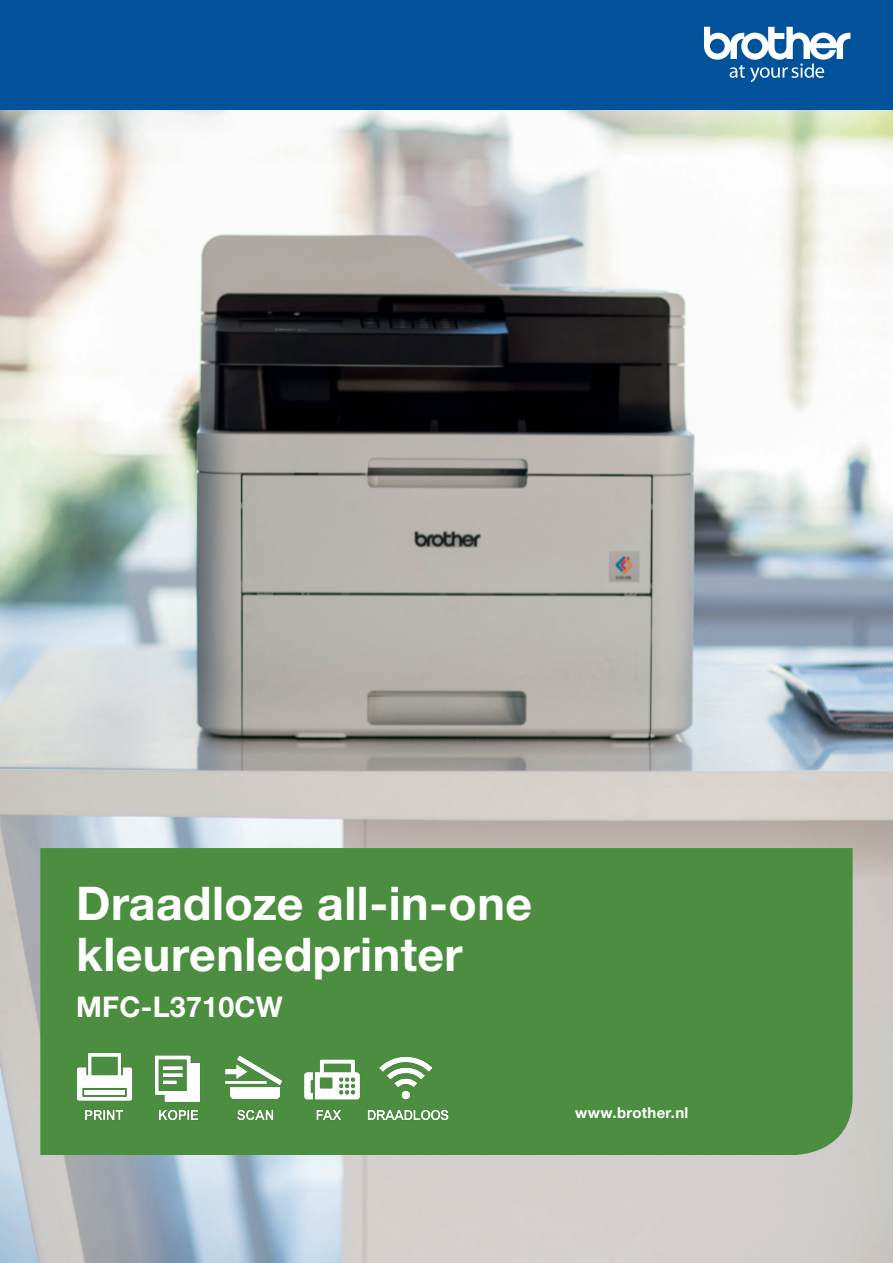
<style>
.page{position:relative;width:893px;height:1263px;background:#fff}
.page>*{position:absolute;margin:0;border:0;box-sizing:border-box;transform-origin:0 0}
.t1{font:700 46.5px "Helvetica Neue LTW1 G";letter-spacing:.01em;color:#fff}
.t2{font:700 28.5px "Helvetica Neue LTW1 G";letter-spacing:.01em;color:#fff}
.t3{font:700 15px "Helvetica Neue LTW1 G";letter-spacing:.02em;color:#fff}
</style>
<div class="page">
<img style="left:0;top:110px;width:893px;height:1153px">
<div style="left:0;top:0;width:893px;height:110px;background:#01519b"></div>
<svg style="left:704px;top:27px;width:146px;height:55px"></svg>
<div style="left:38px;top:846px;width:817px;height:311px;background:#4c8e40"></div>
<img style="left:78px;top:1053px;width:372px;height:69px">
<p class="t1" style="left:76px;top:874px;width:458px">Draadloze all-in-one</p>
<p class="t1" style="left:76px;top:925px;width:388px">kleurenledprinter</p>
<p class="t2" style="left:76px;top:989px;width:208px">MFC-L3710CW</p>
<p class="t3" style="left:575px;top:1103px;width:115px">www.brother.nl</p>
</div>
